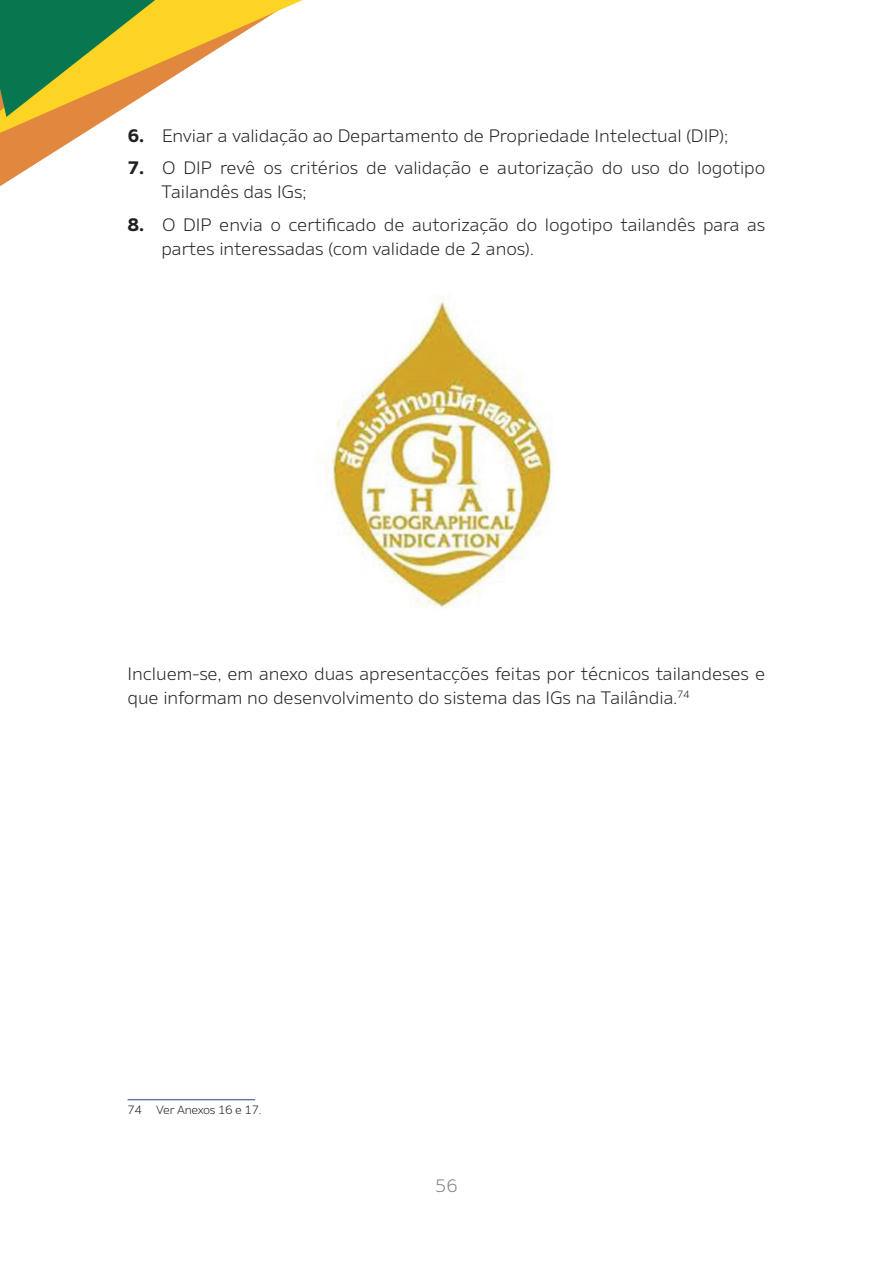
<style>
.page{position:relative;width:893px;height:1263px;background:#fff}
.page>*{position:absolute;margin:0;border:0;box-sizing:border-box;transform-origin:0 0}
.t1{font:18px/24px "Amino Regular 7";letter-spacing:-.005em;color:#231f20}
.t2{font:18px "Amino Regular 7";color:#808285}
.t3{font:12px "Amino Regular 7";letter-spacing:-.025em;color:#231f20}
.s1{font-family:"Amino Regular 13"}
</style>
<div class="page">
<svg style="left:0;top:133px;width:84px;height:53px"></svg>
<svg style="left:0;top:0;width:303px;height:133px"></svg>
<img style="left:326px;top:301px;width:227px;height:308px">
<hr style="left:128px;top:1099px;width:127px;height:1px;background:#253f8e">
<p class="t1" style="left:128px;top:123px;width:602px"><span class="s1">6.</span> Enviar a validação ao Departamento de Propriedade Intelectual (DIP);</p>
<p class="t1" style="left:162px;top:155px;width:605px;text-indent:-34px"><span class="s1">7.</span> O DIP revê os critérios de validação e autorização do uso do logotipo<br>Tailandês das IGs;</p>
<p class="t1" style="left:162px;top:212px;width:605px;text-indent:-34px"><span class="s1">8.</span> O DIP envia o certificado de autorização do logotipo tailandês para as partes interessadas (com validade de 2 anos).</p>
<p class="t1" style="left:128px;top:661px;width:639px">Incluem-se, em anexo duas apresentacções feitas por técnicos tailandeses e que informam no desenvolvimento do sistema das IGs na Tailândia.<sup>74</sup></p>
<p class="t3" style="left:128px;top:1103px;width:135px">74 Ver Anexos 16 e 17.</p>
<p class="t2" style="left:435px;top:1174px;width:24px">56</p>
</div>
